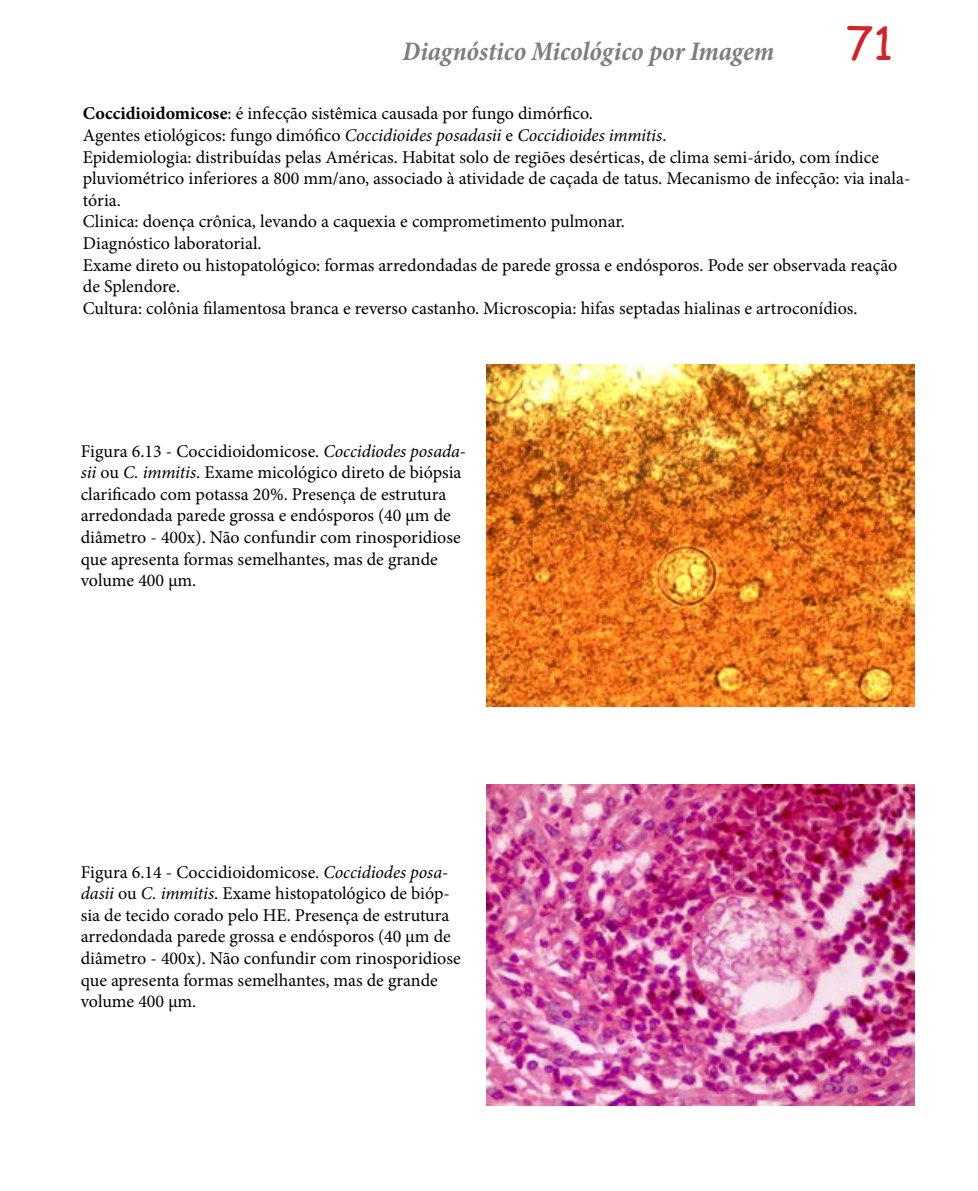
<style>
.page{position:relative;width:978px;height:1191px;background:#fff}
.page>*{position:absolute;margin:0;border:0;box-sizing:border-box;transform-origin:0 0}
.t1{font:45px "Comic Sans MS";color:#d2232a}
.t2{font:italic 700 condensed 27px "Minion Pro";color:#7c7e81}
.t3{font:18px/21.6px "Minion Pro";color:#000}
.s1{font-weight:700}
.s2{font-style:italic}
</style>
<div class="page">
<img style="left:487px;top:784px;width:427px;height:321px">
<img style="left:487px;top:364px;width:427px;height:342px">
<h2 class="t2" style="left:402px;top:33px;width:373px">Diagnóstico Micológico por Imagem</h2>
<h1 class="t1" style="left:846px;top:11px;width:49px">71</h1>
<p class="t3" style="left:83px;top:103px;width:829px"><span class="s1">Coccidioidomicose</span>: é infecção sistêmica causada por fungo dimórfico.<br>Agentes etiológicos: fungo dimófico <span class="s2">Coccidioides posadasii</span> e <span class="s2">Coccidioides immitis</span>.<br>Epidemiologia: distribuídas pelas Américas. Habitat solo de regiões desérticas, de clima semi-árido, com índice pluviométrico inferiores a 800 mm/ano, associado à atividade de caçada de tatus. Mecanismo de infecção: via inala&shy;tória.<br>Clinica: doença crônica, levando a caquexia e comprometimento pulmonar.<br>Diagnóstico laboratorial.<br>Exame direto ou histopatológico: formas arredondadas de parede grossa e endósporos. Pode ser observada reação de Splendore.<br>Cultura: colônia filamentosa branca e reverso castanho. Microscopia: hifas septadas hialinas e artroconídios.</p>
<p class="t3" style="left:81px;top:440px;width:387px">Figura 6.13 - Coccidioidomicose. <span class="s2">Coccidiodes posada&shy;sii</span> ou <span class="s2">C. immitis</span>. Exame micológico direto de biópsia clarificado com potassa 20%. Presença de estrutura arredondada parede grossa e endósporos (40 µm de diâmetro - 400x). Não confundir com rinosporidiose que apresenta formas semelhantes, mas de grande volume 400 µm.</p>
<p class="t3" style="left:81px;top:861px;width:381px">Figura 6.14 - Coccidioidomicose. <span class="s2">Coccidiodes posa&shy;dasii</span> ou <span class="s2">C. immitis</span>. Exame histopatológico de bióp&shy;sia de tecido corado pelo HE. Presença de estrutura arredondada parede grossa e endósporos (40 µm de diâmetro - 400x). Não confundir com rinosporidiose que apresenta formas semelhantes, mas de grande volume 400 µm.</p>
</div>
